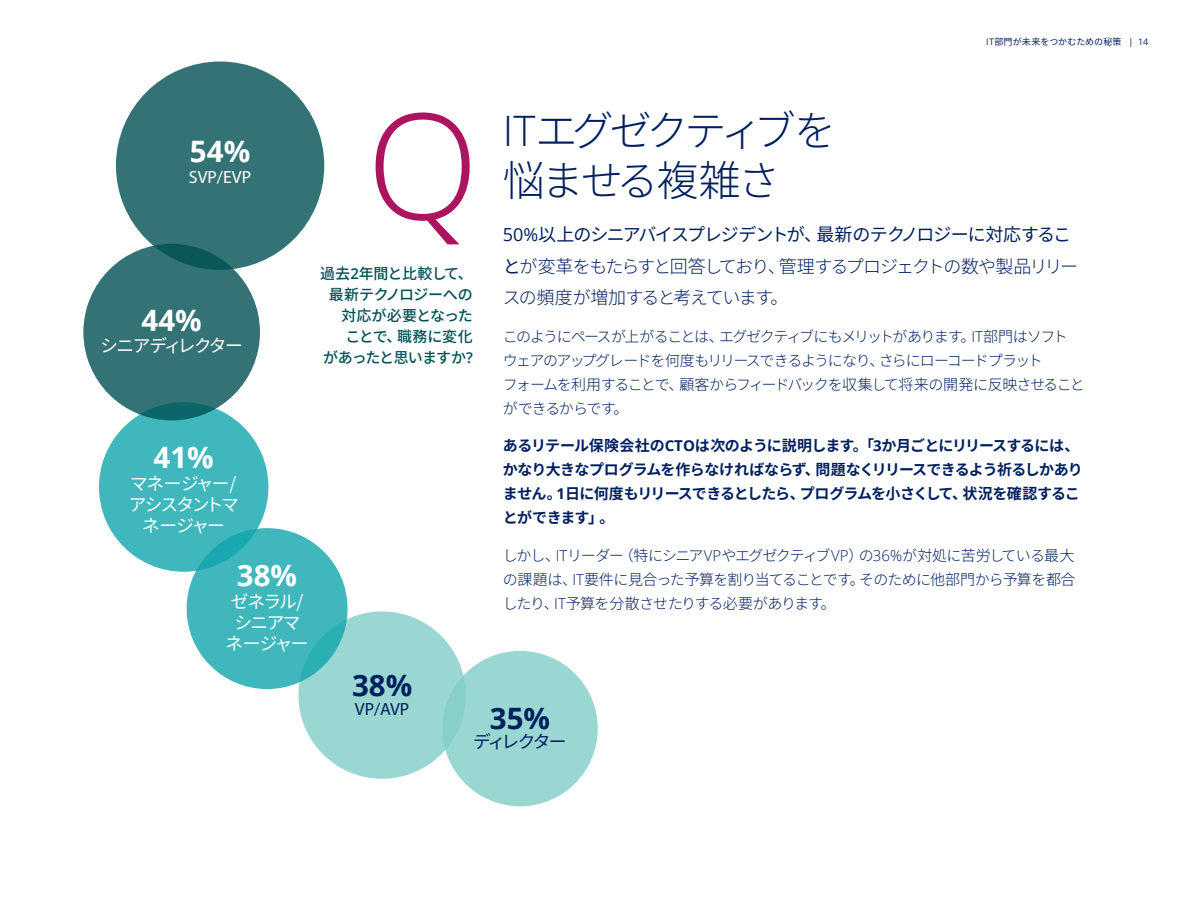
<style>
.page{position:relative;width:1200px;height:900px;background:#fff}
.page>*{position:absolute;margin:0;border:0;box-sizing:border-box;transform-origin:0 0}
.t1{font:300 147.45px "Open Sans";color:#ac1361}
.t2{font:300 42px/50.4px "Noto Sans CJ Kjp";letter-spacing:-.095em;color:#001f5f}
.t3{font:700 29.55px "Open Sans";color:#fff}
.t4{font:700 29.55px "Open Sans";color:#001f5f}
.t5{font:300 18px/31.5px "Noto Sans CJ Kjp";letter-spacing:-.075em;color:#001f5f}
.t6{font:17.7px/21.3px "Noto Sans CJ Kjp";letter-spacing:-.09em;color:#fff;text-align:center}
.t7{font:17.7px "Open Sans";color:#fff}
.t8{font:17.7px "Open Sans";color:#001f5f}
.t9{font:17.7px "Noto Sans CJ Kjp";letter-spacing:-.16em;color:#001f5f}
.t10{font:300 15px/24px "Noto Sans CJ Kjp";letter-spacing:-.075em;color:#001f5f}
.t11{font:700 15px/24px "Noto Sans CJ Kjp";letter-spacing:-.05em;color:#001f5f}
.t12{font:500 15px/21px "Noto Sans CJ Kjp";letter-spacing:-.03em;color:#005154;text-align:right}
.t13{font:9px "Noto Sans CJ Kjp";letter-spacing:.01em;color:#001f5f}
.s1{font-family:"Open Sans"}
.s2{font-family:"Open Sans";font-weight:600}
.s3{font-family:"Open Sans";font-weight:400}
.s4{font-weight:400}
</style>
<div class="page">
<div style="left:442px;top:651px;width:156px;height:155px;background:#9bd7d2;border-radius:50%"></div>
<div style="left:298px;top:611px;width:168px;height:168px;background:#9bd7d2;border-radius:50%"></div>
<div style="left:187px;top:528px;width:161px;height:161px;background:#3fb7bc;border-radius:50%"></div>
<div style="left:99px;top:402px;width:169px;height:170px;background:#3fb7bc;border-radius:50%"></div>
<div style="left:83px;top:244px;width:177px;height:176px;background:#337376;border-radius:50%"></div>
<div style="left:116px;top:62px;width:208px;height:208px;background:#337376;border-radius:50%"></div>
<p class="t13" style="left:986px;top:36px;width:164px"><span class="s1">IT</span>部門が未来をつかむための秘策 <span class="s1">| 14</span></p>
<h3 class="t3" style="left:190px;top:130px;width:62px">54%</h3>
<p class="t7" style="left:189px;top:166px;width:64px">SVP/EVP</p>
<h3 class="t3" style="left:142px;top:299px;width:62px">44%</h3>
<p class="t6" style="left:101px;top:335px;width:144px">シニアディレクター</p>
<h3 class="t3" style="left:154px;top:437px;width:62px">41%</h3>
<p class="t6" style="left:129px;top:473px;width:112px">マネージャー/アシスタントマネージャー</p>
<h3 class="t3" style="left:237px;top:555px;width:62px">38%</h3>
<p class="t6" style="left:226px;top:591px;width:84px">ゼネラル/シニアマネージャー</p>
<h1 class="t1" style="left:366px;top:65px;width:114px">Q</h1>
<p class="t12" style="left:320px;top:263px;width:154px">過去<span class="s2">2</span>年間と比較して、最新テクノロジーへの対応が必要となった<br>ことで、職務に変化<br>があったと思いますか<span class="s2">?</span></p>
<h2 class="t2" style="left:503px;top:106px;width:335px"><span class="s1">IT</span>エグゼクティブを悩ませる複雑さ</h2>
<p class="t5" style="left:503px;top:219px;width:577px"><span class="s3">50%</span><span class="s4">以上のシニアバイスプレジデントが、最新のテクノロジーに対応すること</span>が変革をもたらすと回答しており、管理するプロジェクトの数や製品リリースの頻度が増加すると考えています。</p>
<p class="t10" style="left:503px;top:325px;width:584px">このようにペースが上がることは、エグゼクティブにもメリットがあります。<span class="s1">IT</span>部門はソフトウェアのアップグレードを何度もリリースできるようになり、さらにローコードプラット<br>フォームを利用することで、顧客からフィードバックを収集して将来の開発に反映させることができるからです。</p>
<p class="t11" style="left:503px;top:434px;width:582px">あるリテール保険会社の<span class="s1">CTO</span>は次のように説明します。「<span class="s1">3</span>か月ごとにリリースするには、かなり大きなプログラムを作らなければならず、問題なくリリースできるよう祈るしかありません。<span class="s1">1</span>日に何度もリリースできるとしたら、プログラムを小さくして、状況を確認することができます」。</p>
<p class="t10" style="left:503px;top:544px;width:574px;text-align:justify">しかし、<span class="s1">IT</span>リーダー（特にシニア<span class="s1">VP</span>やエグゼクティブ<span class="s1">VP</span>）の<span class="s1">36%</span>が対処に苦労している最大の課題は、<span class="s1">IT</span>要件に見合った予算を割り当てることです。そのために他部門から予算を都合したり、<span class="s1">IT</span>予算を分散させたりする必要があります。</p>
<h3 class="t4" style="left:352px;top:664px;width:62px">38%</h3>
<p class="t8" style="left:355px;top:698px;width:56px">VP/AVP</p>
<h3 class="t4" style="left:490px;top:697px;width:62px">35%</h3>
<p class="t9" style="left:473px;top:732px;width:95px">ディレクター</p>
</div>
